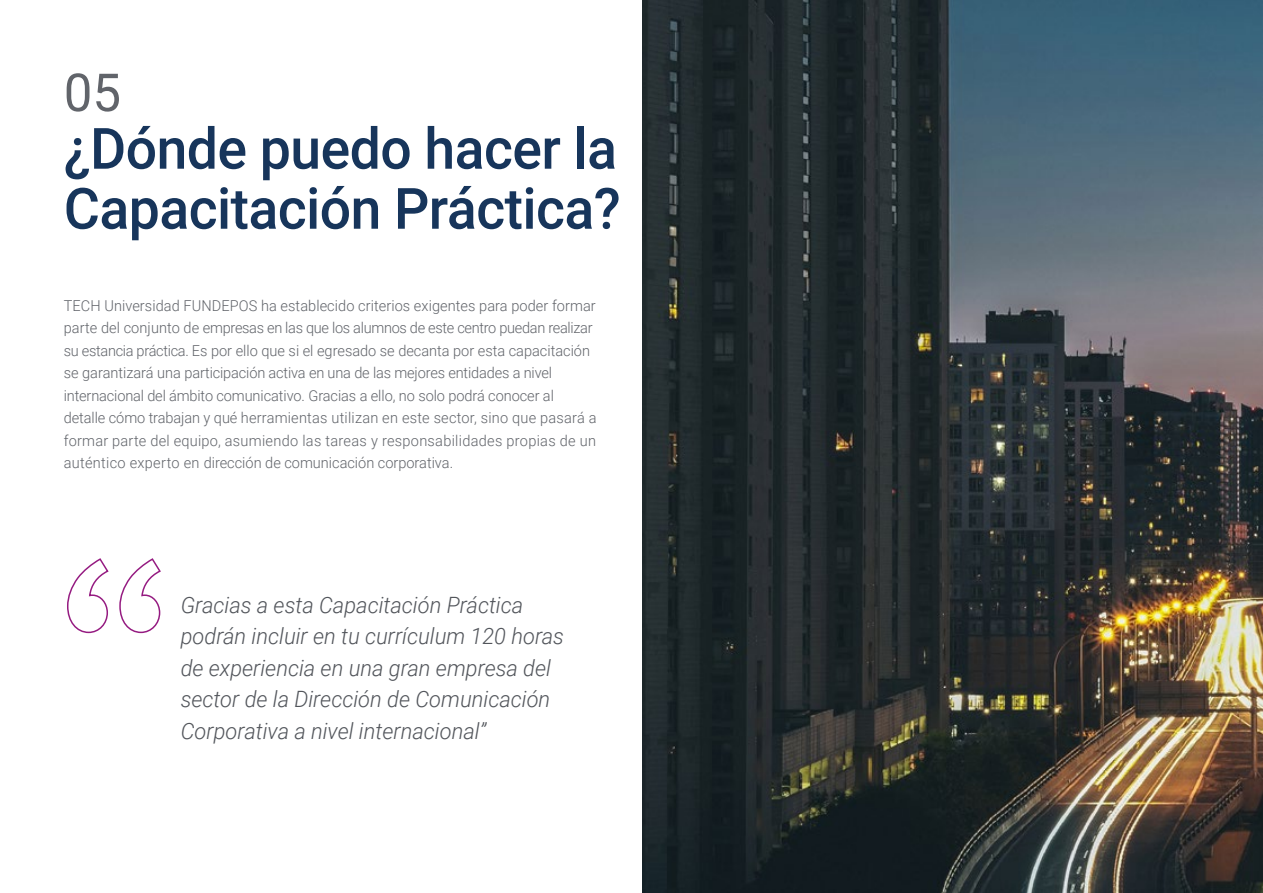
<style>
.page{position:relative;width:1263px;height:893px;background:#fff}
.page>*{position:absolute;margin:0;border:0;box-sizing:border-box;transform-origin:0 0}
.t1{font:500 57px/60px "Roboto";letter-spacing:-.01em;color:#17355b}
.t2{font:52.5px "Roboto";color:#61646a}
.t3{font:italic 300 22.5px/31.5px "Roboto";color:#52555b}
.t4{font:300 15px/22.5px "Roboto";color:#61646a}
</style>
<div class="page">
<img style="left:642px;top:0;width:621px;height:893px">
<svg style="left:67px;top:558px;width:94px;height:76px"></svg>
<h2 class="t2" style="left:64px;top:56px;width:59px">05</h2>
<h1 class="t1" style="left:64px;top:116px;width:558px">¿Dónde puedo hacer la<br>Capacitación Práctica?</h1>
<p class="t4" style="left:64px;top:293px;width:534px">TECH Universidad FUNDEPOS ha establecido criterios exigentes para poder formar parte del conjunto de empresas en las que los alumnos de este centro puedan realizar su estancia práctica. Es por ello que si el egresado se decanta por esta capacitación se garantizará una participación activa en una de las mejores entidades a nivel internacional del ámbito comunicativo. Gracias a ello, no solo podrá conocer al detalle cómo trabajan y qué herramientas utilizan en este sector, sino que pasará a formar parte del equipo, asumiendo las tareas y responsabilidades propias de un auténtico experto en dirección de comunicación corporativa.</p>
<h3 class="t3" style="left:181px;top:588px;width:385px">Gracias a esta Capacitación Práctica podrán incluir en tu currículum 120 horas de experiencia en una gran empresa del sector de la Dirección de Comunicación Corporativa a nivel internacional”</h3>
</div>
